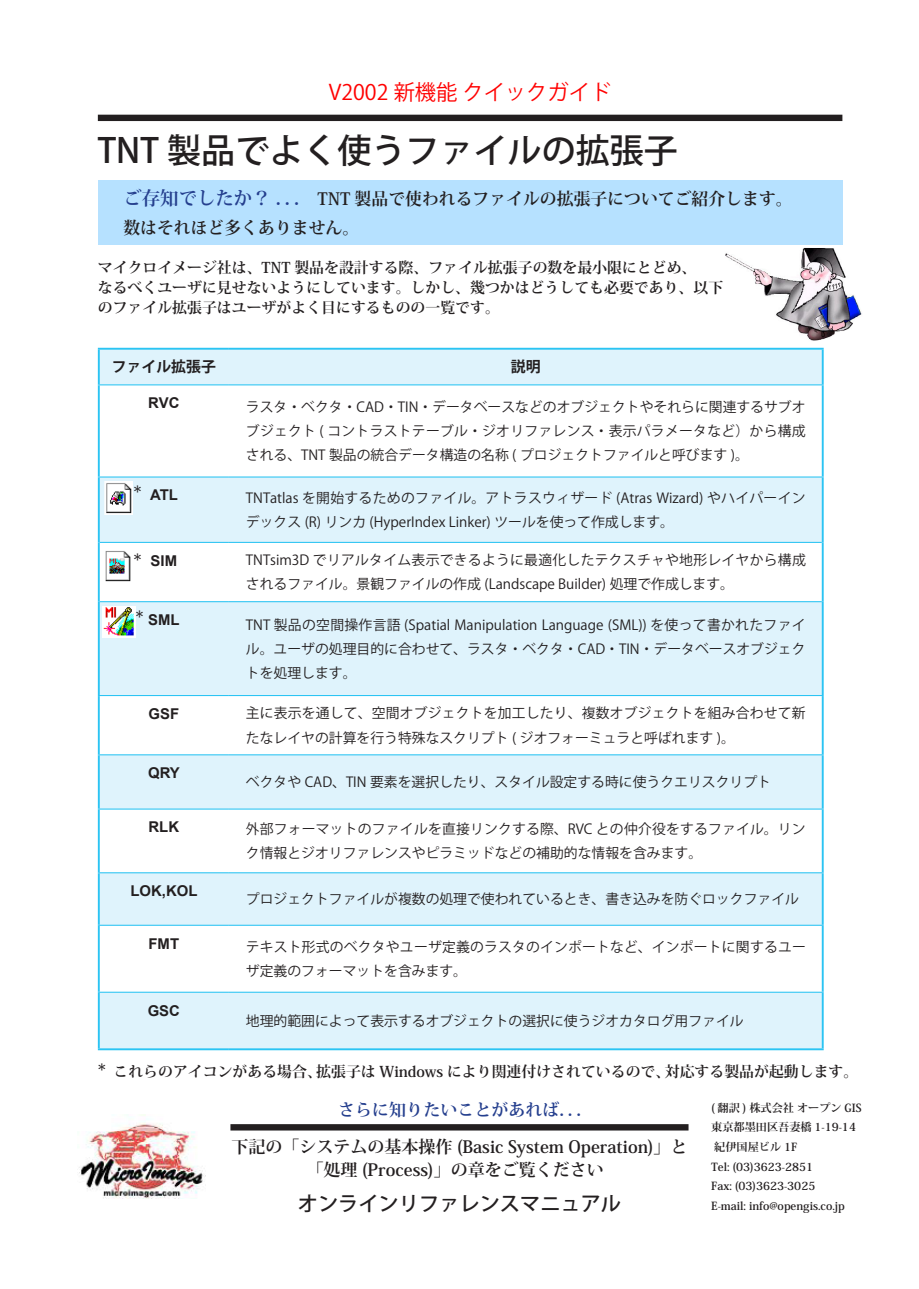
<style>
.page{position:relative;width:919px;height:1289px;background:#fff}
.page>*{position:absolute;margin:0;border:0;box-sizing:border-box;transform-origin:0 0}
.t1{font:500 34.05px "Koz Go Pro";color:#231f20}
.t2{font:21.3px "Koz Go Pro";color:#f00}
.t3{font:500 20.25px "Koz Go Pro";color:#231f20}
.t4{font:700 19.2px "Koz Min Pro";color:#231f20}
.t5{font:700 16.95px/29px "Koz Min Pro";color:#231f20}
.t6{font:700 16.95px "Koz Min Pro";color:#253f8e}
.t7{font:700 14.85px/20.2px "Koz Min Pro";color:#231f20}
.t8{font:700 14.85px "Arial";color:#231f20}
.t9{font:700 14.85px "Koz Go Pro";color:#231f20}
.t10{font:13.8px/24.2px "Koz Go Pro";color:#231f20}
.t11{font:13.8px/24.2px "Koz Go Pro";letter-spacing:.02em;color:#231f20}
.t12{font:13.8px "Koz Go Pro";letter-spacing:.025em;color:#231f20}
.t13{font:700 11.1px/19.5px "Koz Min Pro";color:#231f20}
.s1{font-size:18.75px;color:#253f8e}
</style>
<div class="page">
<div style="left:98px;top:180px;width:744px;height:64px;background:#b6e1ff"></div>
<div style="left:98px;top:115px;width:744px;height:6px;background:#231f20"></div>
<div style="left:230px;top:1124px;width:458px;height:6px;background:#231f20"></div>
<img style="left:79px;top:1114px;width:125px;height:84px">
<svg style="left:100px;top:350px;width:721px;height:698px;fill:#dff3fc"></svg>
<hr style="left:98px;top:348px;width:131px;height:2px;background:#2bc4f3">
<hr style="left:98px;top:350px;width:2px;height:34px;background:#2bc4f3">
<hr style="left:229px;top:348px;width:594px;height:2px;background:#2bc4f3">
<hr style="left:821px;top:350px;width:2px;height:34px;background:#2bc4f3">
<hr style="left:98px;top:477px;width:2px;height:65px;background:#2bc4f3">
<hr style="left:821px;top:477px;width:2px;height:65px;background:#2bc4f3">
<hr style="left:98px;top:542px;width:2px;height:59px;background:#2bc4f3">
<hr style="left:821px;top:542px;width:2px;height:59px;background:#2bc4f3">
<hr style="left:98px;top:601px;width:2px;height:94px;background:#2bc4f3">
<hr style="left:821px;top:601px;width:2px;height:94px;background:#2bc4f3">
<hr style="left:98px;top:755px;width:2px;height:53px;background:#2bc4f3">
<hr style="left:821px;top:755px;width:2px;height:53px;background:#2bc4f3">
<hr style="left:98px;top:873px;width:2px;height:51px;background:#2bc4f3">
<hr style="left:821px;top:873px;width:2px;height:51px;background:#2bc4f3">
<hr style="left:98px;top:992px;width:2px;height:56px;background:#2bc4f3">
<hr style="left:821px;top:992px;width:2px;height:56px;background:#2bc4f3">
<hr style="left:98px;top:1048px;width:131px;height:2px;background:#2bc4f3">
<hr style="left:229px;top:1048px;width:594px;height:2px;background:#2bc4f3">
<hr style="left:98px;top:384px;width:131px;height:1px;background:#2bc4f3">
<hr style="left:229px;top:384px;width:594px;height:1px;background:#2bc4f3">
<hr style="left:98px;top:476px;width:131px;height:1px;background:#2bc4f3">
<hr style="left:229px;top:476px;width:594px;height:1px;background:#2bc4f3">
<hr style="left:98px;top:695px;width:131px;height:1px;background:#2bc4f3">
<hr style="left:229px;top:695px;width:594px;height:1px;background:#2bc4f3">
<hr style="left:98px;top:754px;width:131px;height:1px;background:#2bc4f3">
<hr style="left:229px;top:754px;width:594px;height:1px;background:#2bc4f3">
<hr style="left:98px;top:808px;width:131px;height:1px;background:#2bc4f3">
<hr style="left:229px;top:808px;width:594px;height:1px;background:#2bc4f3">
<hr style="left:98px;top:872px;width:131px;height:1px;background:#2bc4f3">
<hr style="left:229px;top:872px;width:594px;height:1px;background:#2bc4f3">
<hr style="left:98px;top:924px;width:131px;height:1px;background:#2bc4f3">
<hr style="left:229px;top:924px;width:594px;height:1px;background:#2bc4f3">
<hr style="left:98px;top:991px;width:131px;height:1px;background:#2bc4f3">
<hr style="left:229px;top:991px;width:594px;height:1px;background:#2bc4f3">
<hr style="left:98px;top:385px;width:2px;height:91px;background:#2bc4f3">
<hr style="left:821px;top:385px;width:2px;height:91px;background:#2bc4f3">
<hr style="left:98px;top:696px;width:2px;height:58px;background:#2bc4f3">
<hr style="left:821px;top:696px;width:2px;height:58px;background:#2bc4f3">
<hr style="left:98px;top:809px;width:2px;height:63px;background:#2bc4f3">
<hr style="left:821px;top:809px;width:2px;height:63px;background:#2bc4f3">
<hr style="left:98px;top:925px;width:2px;height:66px;background:#2bc4f3">
<hr style="left:821px;top:925px;width:2px;height:66px;background:#2bc4f3">
<hr style="left:100px;top:542px;width:129px;height:1px;background:#2bc4f3">
<hr style="left:229px;top:542px;width:592px;height:1px;background:#2bc4f3">
<hr style="left:100px;top:601px;width:129px;height:1px;background:#2bc4f3">
<hr style="left:229px;top:601px;width:592px;height:1px;background:#2bc4f3">
<img style="left:725px;top:248px;width:137px;height:93px">
<img style="left:105px;top:481px;width:28px;height:33px">
<img style="left:105px;top:549px;width:30px;height:36px">
<img style="left:102px;top:606px;width:34px;height:31px">
<h2 class="t2" style="left:329px;top:78px;width:284px">V2002 新機能クイックガイド</h2>
<h1 class="t1" style="left:98px;top:128px;width:581px">TNT 製品でよく使うファイルの拡張子</h1>
<p class="t5" style="left:123px;top:183px;width:670px"><span class="s1">ご存知でしたか？．．．</span> TNT 製品で使われるファイルの拡張子についてご紹介します。数はそれほど多くありません。</p>
<p class="t7" style="left:98px;top:257px;width:627px">マイクロイメージ社は、TNT 製品を設計する際、ファイル拡張子の数を最小限にとどめ、<br>なるべくユーザに見せないようにしています。しかし、幾つかはどうしても必要であり、以下のファイル拡張子はユーザがよく目にするものの一覧です。</p>
<p class="t9" style="left:112px;top:357px;width:106px">ファイル拡張子</p>
<p class="t8" style="left:148px;top:393px;width:33px">RVC</p>
<h3 class="t4" style="left:134px;top:478px;width:10px">*</h3>
<p class="t8" style="left:150px;top:485px;width:29px">ATL</p>
<h3 class="t4" style="left:134px;top:547px;width:10px">*</h3>
<p class="t8" style="left:151px;top:550px;width:28px">SIM</p>
<h3 class="t4" style="left:136px;top:603px;width:10px">*</h3>
<p class="t8" style="left:148px;top:610px;width:33px">SML</p>
<p class="t8" style="left:148px;top:703px;width:32px">GSF</p>
<p class="t8" style="left:148px;top:763px;width:33px">QRY</p>
<p class="t8" style="left:148px;top:817px;width:32px">RLK</p>
<p class="t8" style="left:130px;top:881px;width:68px">LOK,KOL</p>
<p class="t8" style="left:148px;top:933px;width:32px">FMT</p>
<p class="t8" style="left:148px;top:1000px;width:34px">GSC</p>
<p class="t9" style="left:511px;top:357px;width:31px">説明</p>
<p class="t10" style="left:246px;top:395px;width:561px">ラスタ・ベクタ・CAD・TIN・データベースなどのオブジェクトやそれらに関連するサブオ</p>
<p class="t11" style="left:246px;top:419px;width:561px">ブジェクト ( コントラストテーブル・ジオリファレンス・表示パラメータなど）から構成される、TNT 製品の統合データ構造の名称 ( プロジェクトファイルと呼びます。(</p>
<p class="t12" style="left:246px;top:489px;width:561px">TNTatlas を開始するためのファイル。アトラスウィザード (Atras Wizard) やハイパーイン</p>
<p class="t10" style="left:246px;top:510px;width:429px">デックス )R( リンカ (HyperIndex Linker) ツールを使って作成します。</p>
<p class="t11" style="left:246px;top:548px;width:561px">TNTsim D3 でリアルタイム表示できるように最適化したテクスチャや地形レイヤから構成</p>
<p class="t10" style="left:246px;top:572px;width:489px">されるファイル。景観ファイルの作成 (Landscape Builder) 処理で作成します。</p>
<p class="t10" style="left:246px;top:613px;width:561px">TNT 製品の空間操作言語 (Spatial Manipulation Language (SML)) を使って書かれたファイ</p>
<p class="t10" style="left:246px;top:637px;width:561px">ル。ユーザの処理目的に合わせて、ラスタ・ベクタ・CAD・TIN・データベースオブジェクトを処理します。</p>
<p class="t10" style="left:246px;top:701px;width:561px">主に表示を通して、空間オブジェクトを加工したり、複数オブジェクトを組み合わせて新</p>
<p class="t10" style="left:246px;top:725px;width:490px">たなレイヤの計算を行う特殊なスクリプト ( ジオフォーミュラと呼ばれます。(</p>
<p class="t10" style="left:246px;top:770px;width:526px">ベクタや CAD、TIN 要素を選択したり、スタイル設定する時に使うクエリスクリプト</p>
<p class="t10" style="left:246px;top:817px;width:561px">外部フォーマットのファイルを直接リンクする際、RVC との仲介役をするファイル。リン</p>
<p class="t10" style="left:246px;top:841px;width:458px">ク情報とジオリファレンスやピラミッドなどの補助的な情報を含みます。</p>
<p class="t10" style="left:246px;top:887px;width:554px">プロジェクトファイルが複数の処理で使われているとき、書き込みを防ぐロックファイル</p>
<p class="t10" style="left:246px;top:935px;width:561px">テキスト形式のベクタやユーザ定義のラスタのインポートなど、インポートに関するユー</p>
<p class="t10" style="left:246px;top:959px;width:223px">ザ定義のフォーマットを含みます。</p>
<p class="t10" style="left:246px;top:1009px;width:499px">地理的範囲によって表示するオブジェクトの選択に使うジオカタログ用ファイル</p>
<h3 class="t4" style="left:98px;top:1056px;width:10px">*</h3>
<p class="t7" style="left:664px;top:1060px;width:195px">対応する製品が起動します。</p>
<p class="t7" style="left:113px;top:1060px;width:210px">これらのアイコンがある場合、</p>
<p class="t7" style="left:316px;top:1060px;width:355px">拡張子は Windows により関連付けされているので、</p>
<p class="t5" style="left:231px;top:1131px;width:53px">下記の</p>
<p class="t6" style="left:338px;top:1097px;width:257px">さらに知りたいことがあれば．．．</p>
<p class="t5" style="left:291px;top:1131px;width:372px">｢システムの基本操作 (Basic System Operation)｣</p>
<p class="t5" style="left:315px;top:1154px;width:129px">｢処理 (Process)｣</p>
<p class="t5" style="left:450px;top:1154px;width:155px">の章をご覧ください</p>
<h3 class="t3" style="left:298px;top:1190px;width:325px">オンラインリファレンスマニュアル</h3>
<p class="t5" style="left:670px;top:1131px;width:19px">と</p>
<p class="t13" style="left:711px;top:1097px;width:152px">( 翻訳 ) 株式会社オープン GIS東京都墨田区吾妻橋 1-19-14紀伊国屋ビル 1F<br>Tel ): 03(3623-2851<br>Fax ): 03(3623-3025<br>-E mail: info@opengis.co j p.</p>
</div>
